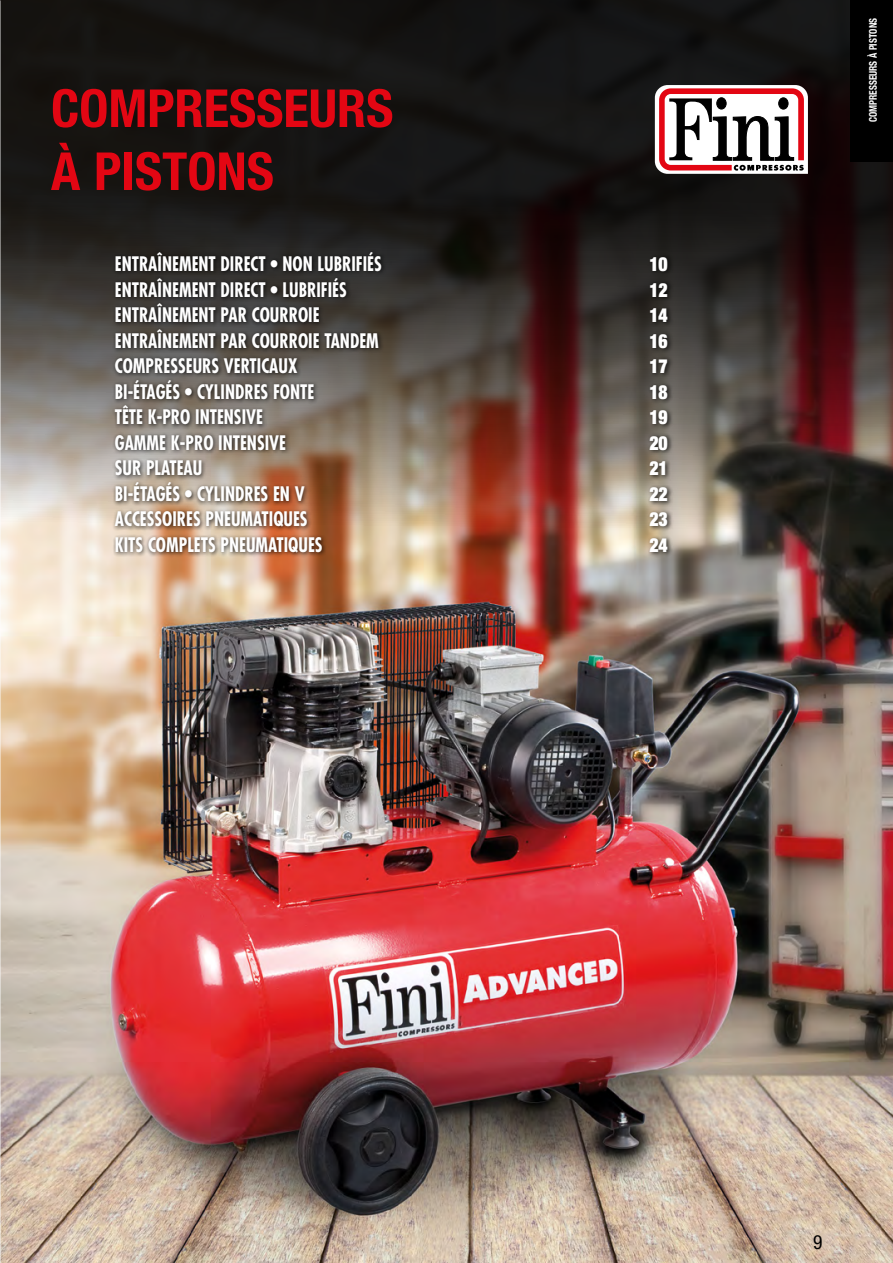
<style>
.page{position:relative;width:893px;height:1263px;background:#fff}
.page>*{position:absolute;margin:0;border:0;box-sizing:border-box;transform-origin:0 0}
.t1{font:700 condensed 52.5px/63px "Helvetica Neue";color:#e30613}
.t2{font:700 condensed 19.5px "Futura Std";color:#fff;scale:.9 1}
.t3{font:900 condensed 19.5px "Helvetica Neue LT Std";color:#fff;scale:.9 1}
.t4{font:condensed 19.5px "Helvetica Neue LT Std";color:#000}
.t5{font:700 condensed 10.5px "Helvetica Neue";color:#fff;scale:.9 1}
</style>
<div class="page">
<img style="left:1px;top:740px;width:892px;height:523px">
<img style="left:1px;top:0;width:892px;height:740px">
<svg style="left:655px;top:85px;width:153px;height:89px"></svg>
<img style="left:0;top:0;width:1px;height:1263px">
<div style="left:112px;top:249px;width:562px;height:308px;background:#000;opacity:.8"></div>
<div style="left:850px;top:0;width:43px;height:162px;background:#000"></div>
<h1 class="t1" style="left:51px;top:73px;width:344px">COMPRESSEURS<br>À PISTONS</h1>
<p class="t2" style="left:115px;top:252px;width:298px">ENTRAÎNEMENT DIRECT • NON LUBRIFIÉS</p>
<p class="t3" style="left:649px;top:252px;width:22px">10</p>
<p class="t2" style="left:115px;top:277px;width:259px">ENTRAÎNEMENT DIRECT • LUBRIFIÉS</p>
<p class="t3" style="left:649px;top:277px;width:22px">12</p>
<p class="t2" style="left:115px;top:303px;width:229px">ENTRAÎNEMENT PAR COURROIE</p>
<p class="t3" style="left:649px;top:303px;width:22px">14</p>
<p class="t2" style="left:115px;top:328px;width:295px">ENTRAÎNEMENT PAR COURROIE TANDEM</p>
<p class="t3" style="left:649px;top:328px;width:22px">16</p>
<p class="t2" style="left:115px;top:354px;width:205px">COMPRESSEURS VERTICAUX</p>
<p class="t3" style="left:649px;top:354px;width:22px">17</p>
<p class="t2" style="left:115px;top:379px;width:223px">BI-ÉTAGÉS • CYLINDRES FONTE</p>
<p class="t3" style="left:649px;top:379px;width:22px">18</p>
<p class="t2" style="left:115px;top:405px;width:166px">TÊTE K-PRO INTENSIVE</p>
<p class="t3" style="left:649px;top:405px;width:22px">19</p>
<p class="t2" style="left:115px;top:430px;width:192px">GAMME K-PRO INTENSIVE</p>
<p class="t3" style="left:649px;top:430px;width:22px">20</p>
<p class="t2" style="left:115px;top:456px;width:99px">SUR PLATEAU</p>
<p class="t3" style="left:649px;top:456px;width:22px">21</p>
<p class="t2" style="left:115px;top:481px;width:212px">BI-ÉTAGÉS • CYLINDRES EN V</p>
<p class="t3" style="left:649px;top:481px;width:22px">22</p>
<p class="t2" style="left:115px;top:507px;width:216px">ACCESSOIRES PNEUMATIQUES</p>
<p class="t3" style="left:649px;top:507px;width:22px">23</p>
<p class="t2" style="left:115px;top:532px;width:232px">KITS COMPLETS PNEUMATIQUES</p>
<p class="t3" style="left:649px;top:532px;width:22px">24</p>
<p class="t5" style="left:864px;top:122px;width:117px;rotate:-90deg">COMPRESSEURS À PISTONS</p>
<p class="t4" style="left:813px;top:1230px;width:11px">9</p>
</div>
